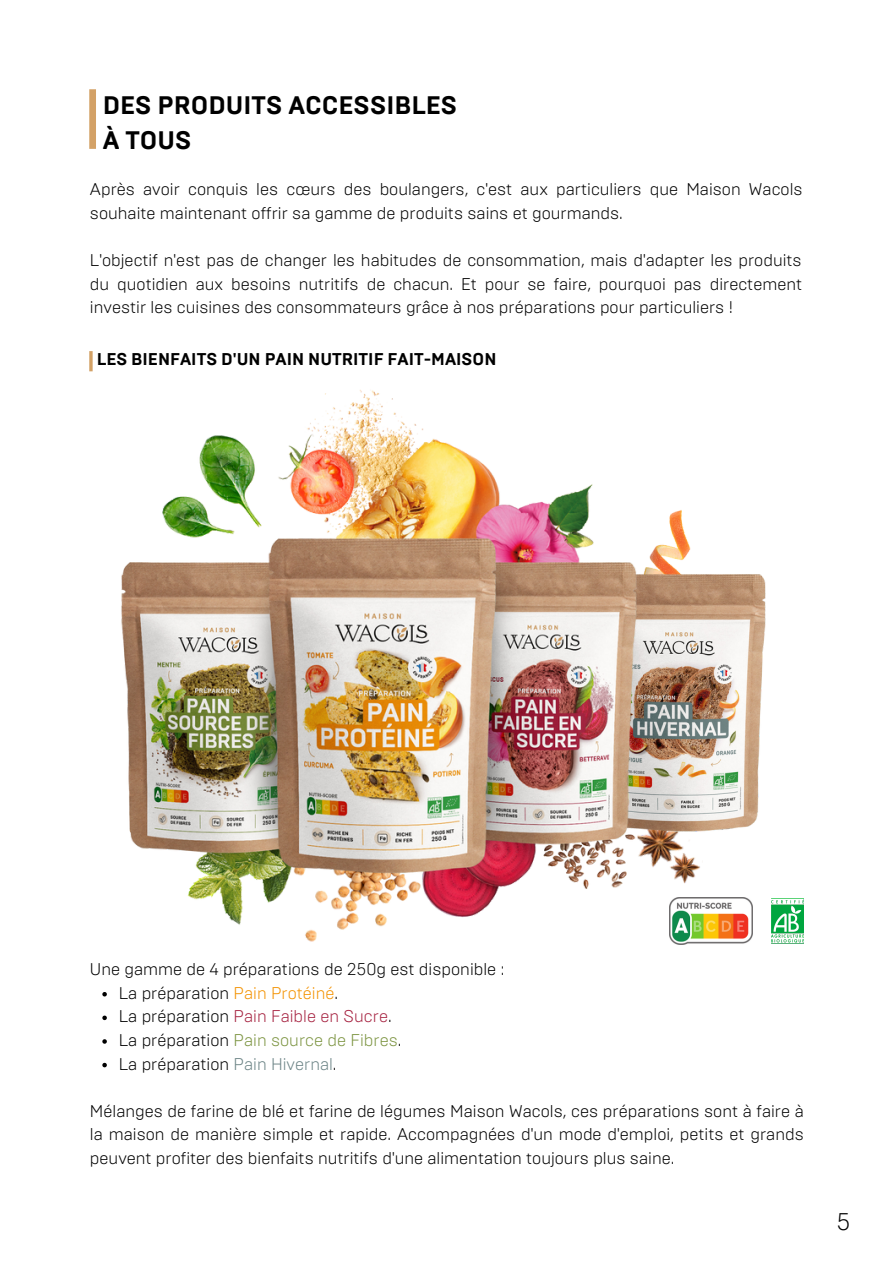
<style>
.page{position:relative;width:893px;height:1264px;background:#fff}
.page>*{position:absolute;margin:0;border:0;box-sizing:border-box;transform-origin:0 0}
.t1{font:700 25.35px "Brutal Type";color:#000}
.t2{font:300 24px "Brutal Type";color:#000}
.t3{font:300 16.95px/23.5px "Brutal Type";color:#000;text-align:justify}
.t4{font:700 16.95px "Brutal Type";color:#000}
.t5{font:300 16.95px "Brutal Type";color:#7c9441}
.t6{font:300 16.95px "Brutal Type";color:#a62341}
.s1{color:#f39200}
.s2{color:#000}
.s3{color:#6c8486}
</style>
<div class="page">
<div style="left:89px;top:89px;width:7px;height:60px;background:#d3a166"></div>
<svg style="left:89px;top:351px;width:4px;height:20px"></svg>
<img style="left:723px;top:574px;width:43px;height:256px">
<img style="left:121px;top:389px;width:602px;height:553px">
<img style="left:669px;top:897px;width:83px;height:47px">
<img style="left:771px;top:898px;width:32px;height:45px">
<svg style="left:102px;top:992px;width:5px;height:4px"></svg>
<svg style="left:102px;top:1015px;width:5px;height:5px"></svg>
<svg style="left:102px;top:1039px;width:5px;height:4px"></svg>
<svg style="left:102px;top:1062px;width:5px;height:5px"></svg>
<p class="t1" style="left:103px;top:90px;width:356px">DES PRODUITS ACCESSIBLES</p>
<p class="t1" style="left:103px;top:124px;width:90px">À TOUS</p>
<p class="t3" style="left:90px;top:178px;width:714px">Après avoir conquis les cœurs des boulangers, c'est aux particuliers que Maison Wacols souhaite maintenant offrir sa gamme de produits sains et gourmands.</p>
<p class="t3" style="left:90px;top:249px;width:713px">L'objectif n'est pas de changer les habitudes de consommation, mais d'adapter les produits du quotidien aux besoins nutritifs de chacun. Et pour se faire, pourquoi pas directement investir les cuisines des consommateurs grâce à nos préparations pour particuliers !</p>
<p class="t4" style="left:97px;top:349px;width:401px">LES BIENFAITS D'UN PAIN NUTRITIF FAIT-MAISON</p>
<p class="t3" style="left:90px;top:957px;width:416px">Une gamme de 4 préparations de 250g est disponible :</p>
<p class="t3" style="left:119px;top:981px;width:221px">La préparation <span class="s1">Pain Protéiné</span>.</p>
<p class="t6" style="left:119px;top:1006px;width:274px"><span class="s2">La préparation</span> Pain Faible en Sucre<span class="s2">.</span></p>
<p class="t5" style="left:119px;top:1029px;width:284px"><span class="s2">La préparation</span> Pain source de Fibres<span class="s2">.</span></p>
<p class="t3" style="left:119px;top:1052px;width:219px">La préparation <span class="s3">Pain Hivernal</span>.</p>
<p class="t3" style="left:90px;top:1099px;width:715px">Mélanges de farine de blé et farine de légumes Maison Wacols, ces préparations sont à faire à la maison de manière simple et rapide. Accompagnées d'un mode d'emploi, petits et grands peuvent profiter des bienfaits nutritifs d'une alimentation toujours plus saine.</p>
<p class="t2" style="left:836px;top:1206px;width:15px">5</p>
</div>
